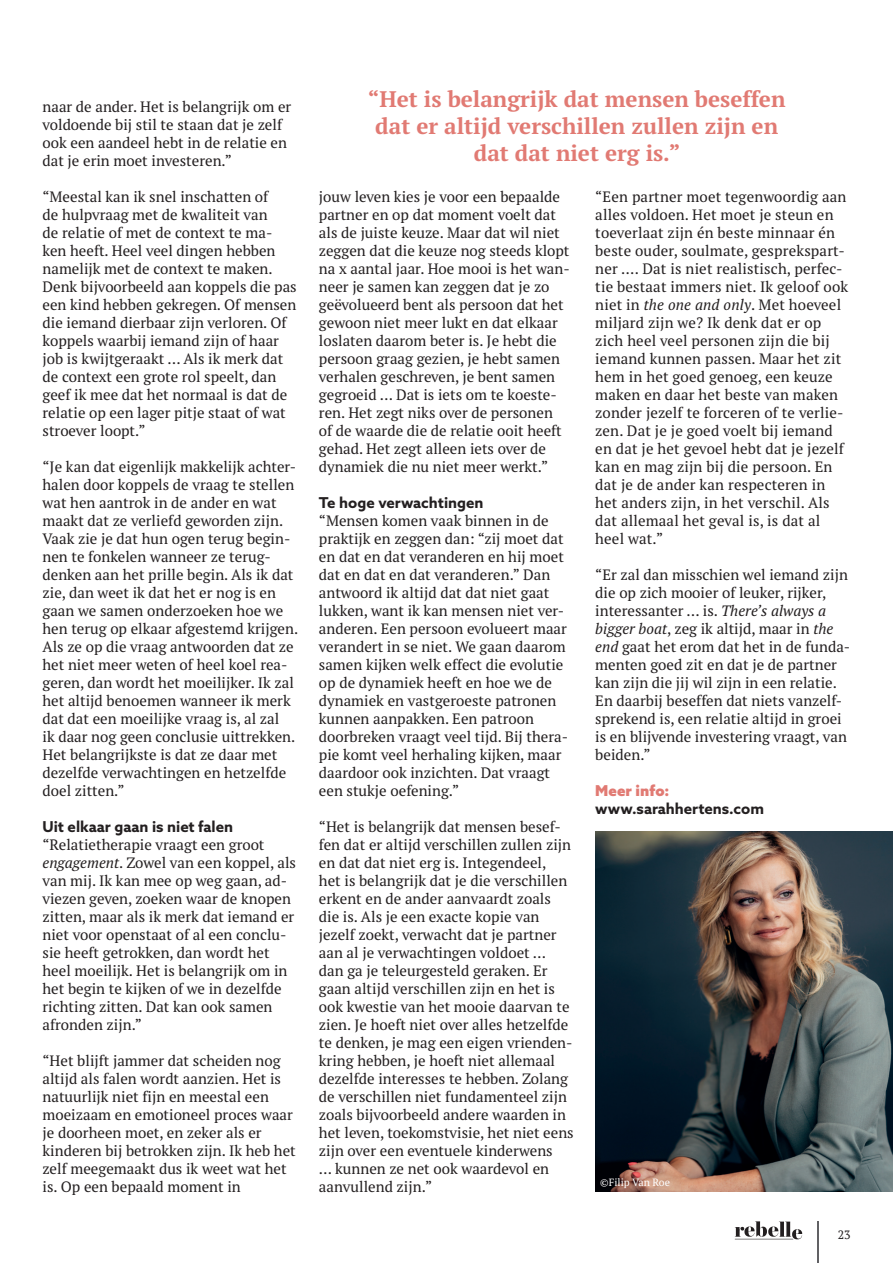
<style>
.page{position:relative;width:893px;height:1263px;background:#fff}
.page>*{position:absolute;margin:0;border:0;box-sizing:border-box;transform-origin:0 0}
.t1{font:700 22.5px/27px "PT Serif Pro";color:#e17a73;text-align:center}
.t2{font:15px/18px "PT Serif Pro";color:#231f20}
.t3{font:700 15px "Azo Sans";color:#231f20}
.t4{font:900 15px "Azo Sans";color:#e17a73}
.t5{font:12px "PT Serif";color:#231f20}
.t6{font:10.5px "PT Serif Pro";color:#fff}
.s1{font-style:italic}
</style>
<div class="page">
<img style="left:595px;top:832px;width:298px;height:359px">
<svg style="left:735px;top:1221px;width:67px;height:19px"></svg>
<hr style="left:817px;top:1221px;width:2px;height:42px;background:#616164">
<p class="t2" style="left:43px;top:97px;width:250px">naar de ander. Het is belangrijk om er voldoende bij stil te staan dat je zelf ook een aandeel hebt in de relatie en dat je erin moet investeren.”</p>
<p class="t2" style="left:43px;top:187px;width:256px">“Meestal kan ik snel inschatten of<br>de hulpvraag met de kwaliteit van<br>de relatie of met de context te ma&shy;ken heeft. Heel veel dingen hebben namelijk met de context te maken.<br>Denk bijvoorbeeld aan koppels die pas een kind hebben gekregen. Of mensen die iemand dierbaar zijn verloren. Of koppels waarbij iemand zijn of haar job is kwijtgeraakt … Als ik merk dat de context een grote rol speelt, dan geef ik mee dat het normaal is dat de relatie op een lager pitje staat of wat stroever loopt.”</p>
<p class="t2" style="left:43px;top:457px;width:257px">“Je kan dat eigenlijk makkelijk achter&shy;halen door koppels de vraag te stellen wat hen aantrok in de ander en wat maakt dat ze verliefd geworden zijn.<br>Vaak zie je dat hun ogen terug begin&shy;nen te fonkelen wanneer ze terug&shy;denken aan het prille begin. Als ik dat zie, dan weet ik dat het er nog is en gaan we samen onderzoeken hoe we hen terug op elkaar afgestemd krijgen.<br>Als ze op die vraag antwoorden dat ze het niet meer weten of heel koel rea&shy;geren, dan wordt het moeilijker. Ik zal het altijd benoemen wanneer ik merk dat dat een moeilijke vraag is, al zal<br>ik daar nog geen conclusie uittrekken.<br>Het belangrijkste is dat ze daar met dezelfde verwachtingen en hetzelfde doel zitten.”</p>
<p class="t3" style="left:43px;top:816px;width:192px">Uit elkaar gaan is niet falen</p>
<p class="t2" style="left:43px;top:835px;width:255px">“Relatietherapie vraagt een groot <span class="s1">engagement</span>. Zowel van een koppel, als van mij. Ik kan mee op weg gaan, ad&shy;viezen geven, zoeken waar de knopen zitten, maar als ik merk dat iemand er niet voor openstaat of al een conclu&shy;sie heeft getrokken, dan wordt het heel moeilijk. Het is belangrijk om in het begin te kijken of we in dezelfde richting zitten. Dat kan ook samen afronden zijn.”</p>
<p class="t2" style="left:43px;top:1051px;width:255px">“Het blijft jammer dat scheiden nog altijd als falen wordt aanzien. Het is natuurlijk niet fijn en meestal een moeizaam en emotioneel proces waar je doorheen moet, en zeker als er kinderen bij betrokken zijn. Ik heb het zelf meegemaakt dus ik weet wat het is. Op een bepaald moment in</p>
<h1 class="t1" style="left:368px;top:85px;width:419px">“Het is belangrijk dat mensen beseffen dat er altijd verschillen zullen zijn en dat dat niet erg is.”</h1>
<p class="t2" style="left:319px;top:187px;width:252px">jouw leven kies je voor een bepaalde partner en op dat moment voelt dat als de juiste keuze. Maar dat wil niet zeggen dat die keuze nog steeds klopt na x aantal jaar. Hoe mooi is het wan&shy;neer je samen kan zeggen dat je zo geëvolueerd bent als persoon dat het gewoon niet meer lukt en dat elkaar loslaten daarom beter is. Je hebt die persoon graag gezien, je hebt samen verhalen geschreven, je bent samen gegroeid … Dat is iets om te koeste&shy;ren. Het zegt niks over de personen of de waarde die de relatie ooit heeft gehad. Het zegt alleen iets over de dynamiek die nu niet meer werkt.”</p>
<p class="t3" style="left:319px;top:492px;width:166px">Te hoge verwachtingen</p>
<p class="t2" style="left:319px;top:511px;width:251px">“Mensen komen vaak binnen in de praktijk en zeggen dan: “zij moet dat en dat en dat veranderen en hij moet dat en dat en dat veranderen.” Dan antwoord ik altijd dat dat niet gaat lukken, want ik kan mensen niet ver&shy;anderen. Een persoon evolueert maar verandert in se niet. We gaan daarom samen kijken welk effect die evolutie op de dynamiek heeft en hoe we de dynamiek en vastgeroeste patronen kunnen aanpakken. Een patroon doorbreken vraagt veel tijd. Bij thera&shy;pie komt veel herhaling kijken, maar daardoor ook inzichten. Dat vraagt een stukje oefening.”</p>
<p class="t2" style="left:319px;top:817px;width:256px">“Het is belangrijk dat mensen besef&shy;fen dat er altijd verschillen zullen zijn en dat dat niet erg is. Integendeel,<br>het is belangrijk dat je die verschillen erkent en de ander aanvaardt zoals die is. Als je een exacte kopie van jezelf zoekt, verwacht dat je partner aan al je verwachtingen voldoet … dan ga je teleurgesteld geraken. Er gaan altijd verschillen zijn en het is ook kwestie van het mooie daarvan te zien. Je hoeft niet over alles hetzelfde te denken, je mag een eigen vrienden&shy;kring hebben, je hoeft niet allemaal dezelfde interesses te hebben. Zolang de verschillen niet fundamenteel zijn zoals bijvoorbeeld andere waarden in het leven, toekomstvisie, het niet eens zijn over een eventuele kinderwens<br>… kunnen ze net ook waardevol en aanvullend zijn.”</p>
<p class="t2" style="left:595px;top:187px;width:254px">“Een partner moet tegenwoordig aan alles voldoen. Het moet je steun en toeverlaat zijn én beste minnaar én beste ouder, soulmate, gesprekspart&shy;ner …. Dat is niet realistisch, perfec&shy;tie bestaat immers niet. Ik geloof ook niet in <span class="s1">the one and only</span>. Met hoeveel miljard zijn we? Ik denk dat er op zich heel veel personen zijn die bij iemand kunnen passen. Maar het zit hem in het goed genoeg, een keuze maken en daar het beste van maken zonder jezelf te forceren of te verlie&shy;zen. Dat je je goed voelt bij iemand en dat je het gevoel hebt dat je jezelf kan en mag zijn bij die persoon. En dat je de ander kan respecteren in het anders zijn, in het verschil. Als dat allemaal het geval is, is dat al heel wat.”</p>
<p class="t2" style="left:595px;top:565px;width:256px">“Er zal dan misschien wel iemand zijn die op zich mooier of leuker, rijker, interessanter … is. <span class="s1">There’s always a bigger boat</span>, zeg ik altijd, maar in <span class="s1">the end</span> gaat het erom dat het in de funda&shy;menten goed zit en dat je de partner kan zijn die jij wil zijn in een relatie.<br>En daarbij beseffen dat niets vanzelf&shy;sprekend is, een relatie altijd in groei is en blijvende investering vraagt, van beiden.”</p>
<p class="t4" style="left:595px;top:780px;width:76px">Meer info:</p>
<p class="t3" style="left:595px;top:798px;width:170px">www.sarahhertens.com</p>
<p class="t6" style="left:600px;top:1175px;width:71px">©Filip Van Roe</p>
<p class="t5" style="left:838px;top:1227px;width:14px">23</p>
</div>
